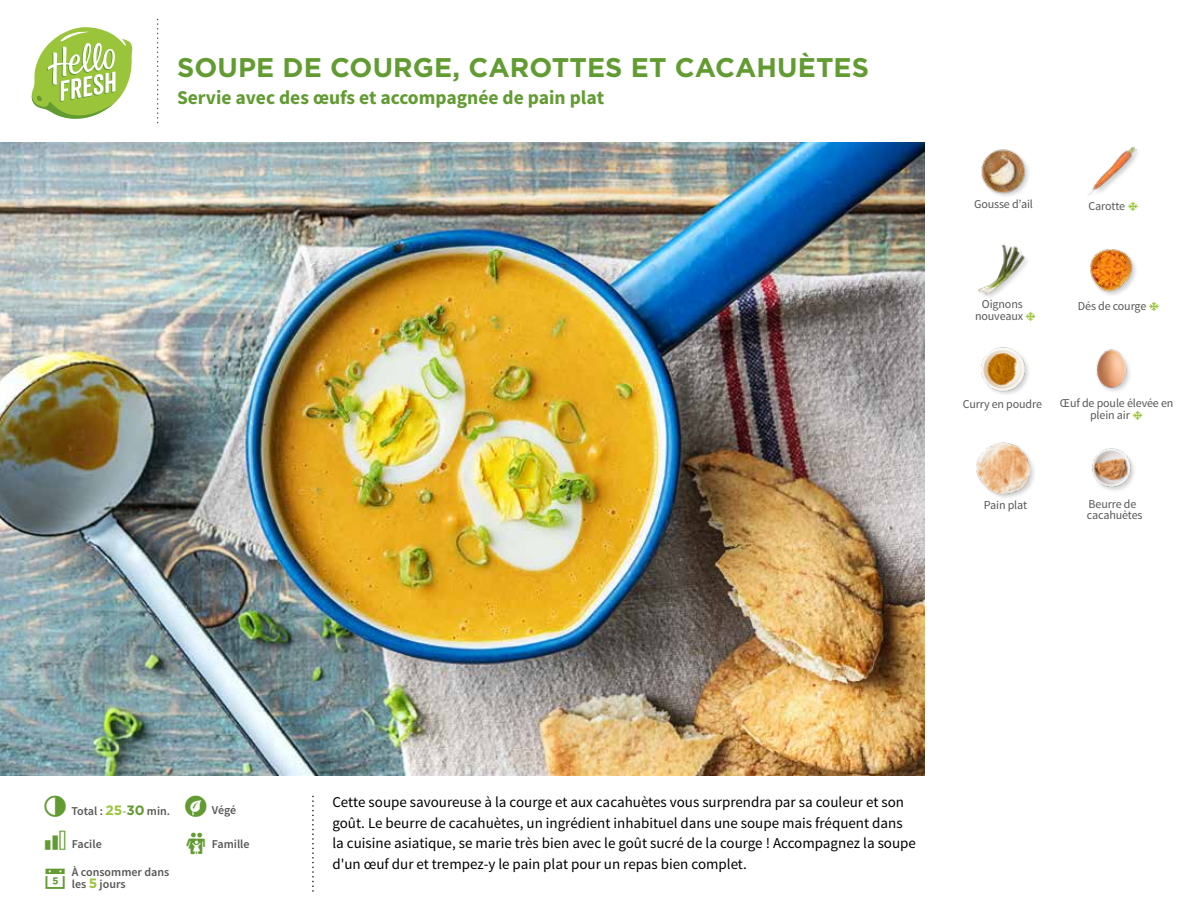
<style>
.page{position:relative;width:1188px;height:918px;background:#fff}
.page>*{position:absolute;margin:0;border:0;box-sizing:border-box;transform-origin:0 0}
.t1{font:700 27px "Gotham";letter-spacing:.005em;color:#619b31}
.t2{font:700 19.5px "Source Sans Pro";color:#619b31}
.t3{font:15px/20.5px "Source Sans Pro";color:#000}
.t4{font:12px/12px "Source Sans Pro";letter-spacing:-.01em;color:#575756}
.t5{font:600 12px/12.9px "Source Sans Pro";color:#575756}
.s1{font-family:"Gotham";font-weight:700;font-size:13.5px;color:#9ac43a}
.s2{color:#87ac54}
.s3{font-family:"Gotham";font-weight:700;font-size:13.5px;color:#619b31}
</style>
<div class="page">
<svg style="left:31px;top:27px;width:102px;height:92px"></svg>
<img style="left:0;top:142px;width:925px;height:634px">
<img style="left:1088px;top:147px;width:48px;height:49px">
<img style="left:1096px;top:349px;width:34px;height:43px">
<img style="left:1090px;top:249px;width:46px;height:46px">
<img style="left:1092px;top:448px;width:42px;height:43px">
<img style="left:981px;top:149px;width:48px;height:47px">
<img style="left:981px;top:347px;width:48px;height:47px">
<div style="left:975px;top:441px;width:62px;height:60px;background:#000;opacity:.2"></div>
<img style="left:975px;top:441px;width:56px;height:55px">
<img style="left:977px;top:244px;width:50px;height:53px">
<h1 class="t1" style="left:177px;top:50px;width:694px">SOUPE DE COURGE, CAROTTES ET CACAHUÈTES</h1>
<h2 class="t2" style="left:177px;top:85px;width:429px">Servie avec des œufs et accompagnée de pain plat</h2>
<p class="t4" style="left:974px;top:199px;width:60px">Gousse d’ail</p>
<p class="t4" style="left:1088px;top:200px;width:38px">Carotte</p>
<p class="t4" style="left:982px;top:299px;width:42px">Oignons</p>
<p class="t4" style="left:1078px;top:300px;width:70px">Dés de courge</p>
<p class="t4" style="left:975px;top:311px;width:50px">nouveaux</p>
<p class="t4" style="left:963px;top:398px;width:81px">Curry en poudre</p>
<p class="t4" style="left:1090px;top:398px;width:85px;text-indent:-30px">Œuf de poule élevée en plein air</p>
<p class="t4" style="left:984px;top:499px;width:45px">Pain plat</p>
<p class="t4" style="left:1087px;top:499px;width:57px;line-height:10.5px">Beurre de cacahuètes</p>
<p class="t5" style="left:71px;top:805px;width:100px">Total : <span class="s1">25</span><span class="s2">-</span><span class="s3">30</span> min.</p>
<p class="t5" style="left:212px;top:804px;width:26px">Végé</p>
<p class="t5" style="left:72px;top:838px;width:31px">Facile</p>
<p class="t5" style="left:212px;top:838px;width:39px">Famille</p>
<p class="t5" style="left:72px;top:865px;width:99px">À consommer dans les <span class="s1">5</span> jours</p>
<p class="t3" style="left:332px;top:792px;width:585px">Cette soupe savoureuse à la courge et aux cacahuètes vous surprendra par sa couleur et son goût. Le beurre de cacahuètes, un ingrédient inhabituel dans une soupe mais fréquent dans la cuisine asiatique, se marie très bien avec le goût sucré de la courge ! Accompagnez la soupe d'un œuf dur et trempez-y le pain plat pour un repas bien complet.</p>
</div>
